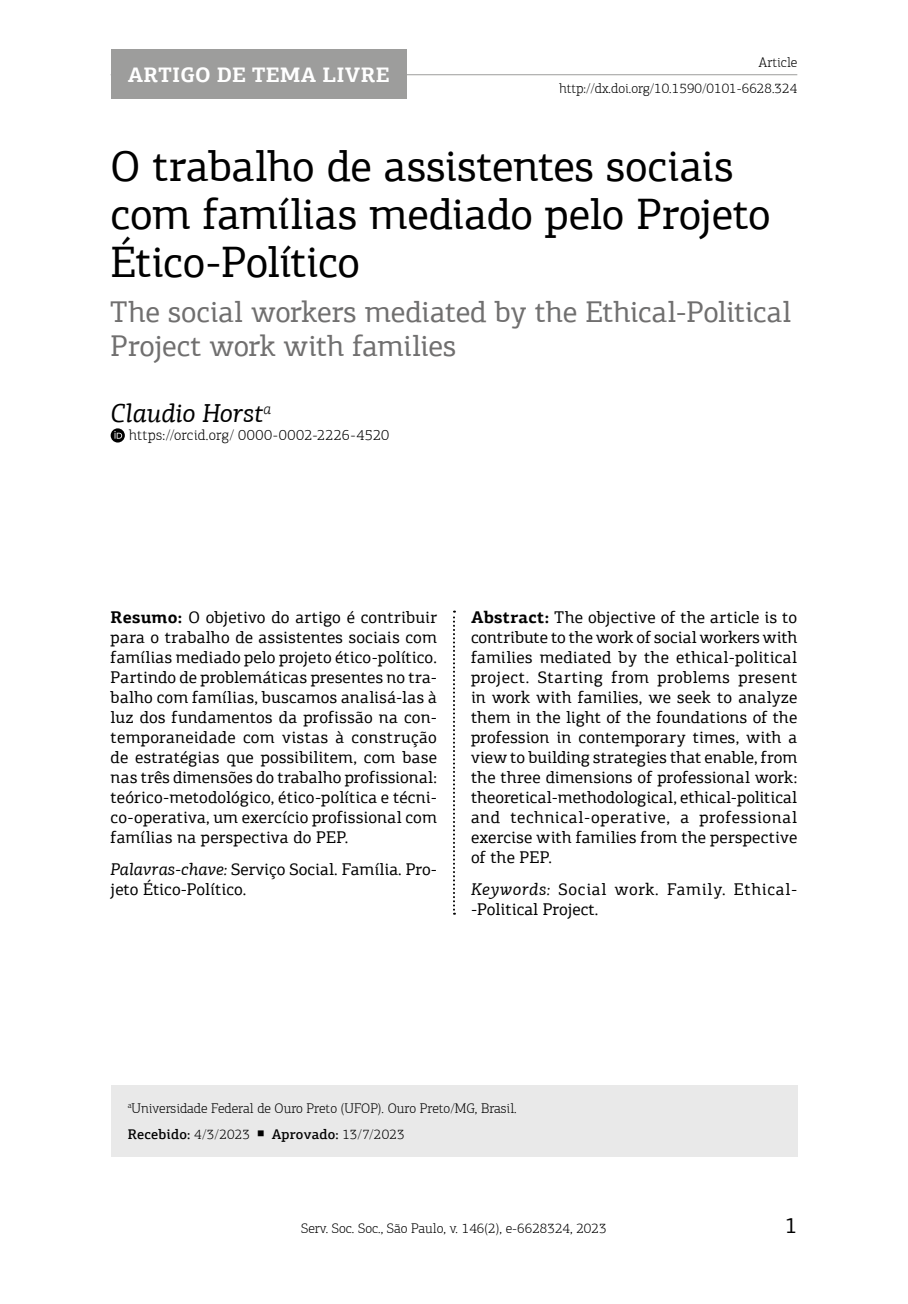
<style>
.page{position:relative;width:908px;height:1304px;background:#fff}
.page>*{position:absolute;margin:0;border:0;box-sizing:border-box;transform-origin:0 0}
.t1{font:44px/48px "PF Agora Slab Pro";letter-spacing:-.01em;color:#000}
.t2{font:30px/34px "PF Agora Slab Pro";letter-spacing:-.01em;color:#706f6f}
.t3{font:italic 26px "PF Agora Slab Pro";letter-spacing:-.01em;color:#000}
.t4{font:22px "PF Agora Slab Pro";color:#000}
.t5{font:700 21px "PF Agora Slab Pro";letter-spacing:.015em;color:#fff}
.t6{font:17px/20px "PF Agora Slab Pro";letter-spacing:.005em;color:#000;text-align:justify}
.t7{font:17px/20px "PF Agora Slab Pro";letter-spacing:.04em;color:#000}
.t8{font:300 15px "PF Agora Slab Pro";letter-spacing:.015em;color:#000}
.t9{font:300 14px/26.6px "PF Agora Slab Pro";color:#000}
.s1{font-weight:700}
.s2{font-style:italic}
.s3{font-weight:500}
</style>
<div class="page">
<hr style="left:111px;top:74px;width:686px;height:1px;background:#9d9d9c">
<div style="left:111px;top:49px;width:295px;height:50px;background:#9d9d9c"></div>
<div style="left:111px;top:1085px;width:686px;height:71px;background:#e9e9e9"></div>
<svg style="left:111px;top:428px;width:14px;height:15px"></svg>
<svg style="left:114px;top:431px;width:8px;height:8px"></svg>
<svg style="left:453px;top:611px;width:2px;height:304px"></svg>
<p class="t5" style="left:128px;top:62px;width:263px">ARTIGO DE TEMA LIVRE</p>
<p class="t9" style="left:758px;top:49px;width:40px">Article</p>
<p class="t9" style="left:558px;top:76px;width:240px">http://dx.doi.org/10.1590/0101-6628.324</p>
<h1 class="t1" style="left:111px;top:142px;width:661px">O trabalho de assistentes sociais com famílias mediado pelo Projeto<br>Ético-Político</h1>
<h2 class="t2" style="left:111px;top:295px;width:682px">The social workers mediated by the Ethical-Political<br>Project work with families</h2>
<h3 class="t3" style="left:111px;top:398px;width:162px">Claudio Horst<sup>a</sup></h3>
<p class="t8" style="left:129px;top:426px;width:262px">https://orcid.org/ 0000-0002-2226-4520</p>
<p class="t6" style="left:111px;top:607px;width:328px"><span class="s1">Resumo:</span> O objetivo do artigo é contribuir para o trabalho de assistentes sociais com famílias mediado pelo projeto ético-político.<br>Partindo de problemáticas presentes no tra&shy;balho com famílias, buscamos analisá-las à luz dos fundamentos da profissão na con&shy;temporaneidade com vistas à construção de estratégias que possibilitem, com base nas três dimensões do trabalho profissional: teórico-metodológico, ético-política e técni&shy;co-operativa, um exercício profissional com famílias na perspectiva do PEP.</p>
<p class="t6" style="left:111px;top:859px;width:327px"><span class="s2">Palavras-chave:</span> Serviço Social. Família. Pro&shy;jeto Ético-Político.</p>
<p class="t6" style="left:471px;top:607px;width:328px"><span class="s1">Abstract:</span> The objective of the article is to contribute to the work of social workers with families mediated by the ethical-political project. Starting from problems present in work with families, we seek to analyze them in the light of the foundations of the profession in contemporary times, with a view to building strategies that enable, from the three dimensions of professional work: theoretical-methodological, ethical-political and technical-operative, a professional exercise with families from the perspective of the PEP.</p>
<p class="t7" style="left:471px;top:879px;width:328px"><span class="s2">Keywords:</span> Social work. Family. Ethical--Political Project.</p>
<p class="t9" style="left:128px;top:1094px;width:390px"><sup>a</sup>Universidade Federal de Ouro Preto (UFOP). Ouro Preto/MG, Brasil.<br><span class="s3">Recebido:</span> 4/3/2023 ■ <span class="s3">Aprovado:</span> 13/7/2023</p>
<p class="t9" style="left:301px;top:1215px;width:307px">Serv. Soc. Soc., São Paulo, v. 146(2), e-6628324, 2023</p>
<p class="t4" style="left:784px;top:1212px;width:14px">1</p>
</div>
